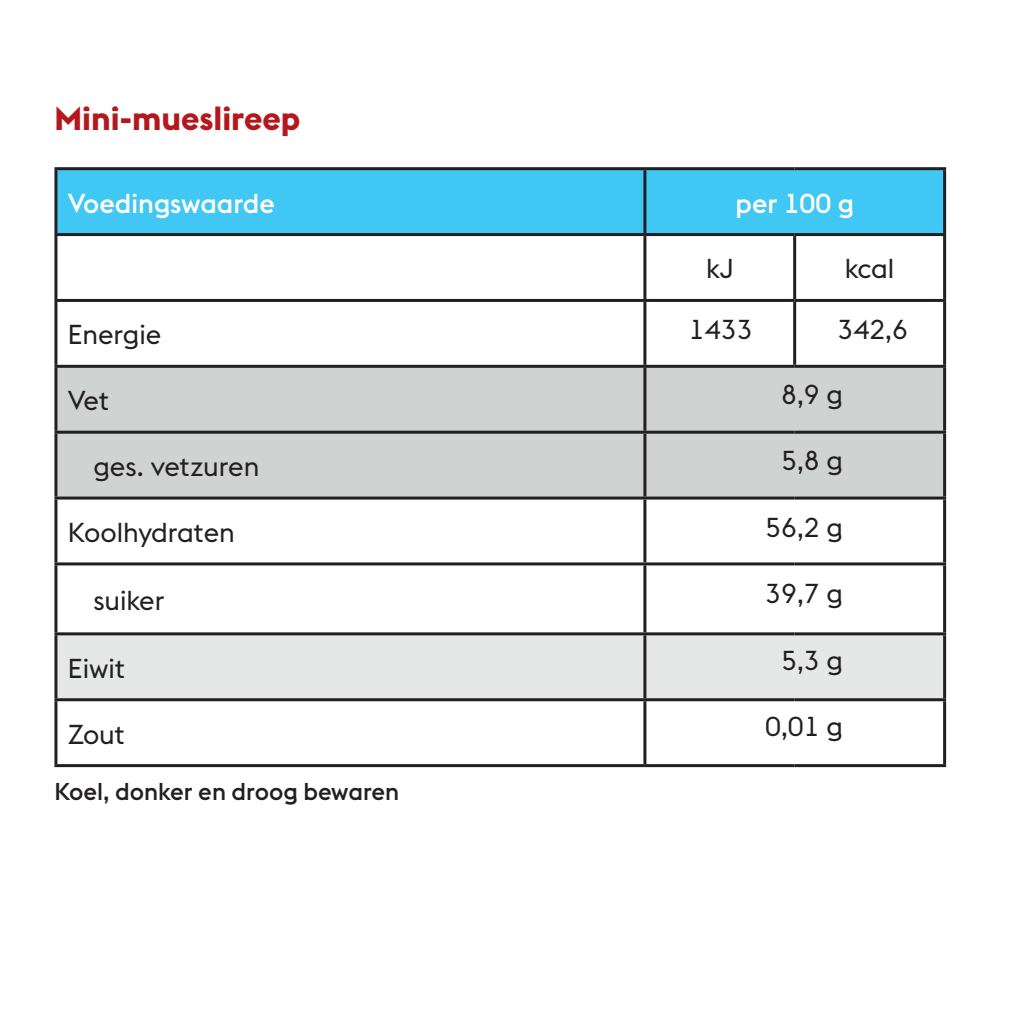
<style>
.page{position:relative;width:1021px;height:1021px;background:#fff}
.page>*{position:absolute;margin:0;border:0;box-sizing:border-box;transform-origin:0 0}
.t1{font:700 33px "Euclid FA";color:#b4181d}
.t2{font:27px "Euclid FA";color:#231f20}
.t3{font:500 27px "Euclid FA";color:#fff}
.t4{font:500 24px "Euclid FA";color:#231f20}
</style>
<div class="page">
<div style="left:57px;top:170px;width:886px;height:63px;background:#40c7f4"></div>
<div style="left:57px;top:368px;width:886px;height:128px;background:#d1d2d2"></div>
<div style="left:57px;top:635px;width:886px;height:63px;background:#e6e8e7"></div>
<svg style="left:57px;top:701px;width:886px;height:63px"></svg>
<hr style="left:54px;top:167px;width:591px;height:3px;background:#231f20">
<hr style="left:54px;top:170px;width:3px;height:63px;background:#231f20">
<hr style="left:645px;top:167px;width:149px;height:3px;background:#231f20">
<hr style="left:643px;top:170px;width:3px;height:63px;background:#231f20">
<hr style="left:794px;top:167px;width:152px;height:3px;background:#231f20">
<hr style="left:943px;top:170px;width:3px;height:63px;background:#231f20">
<hr style="left:54px;top:233px;width:591px;height:3px;background:#231f20">
<hr style="left:54px;top:236px;width:3px;height:63px;background:#231f20">
<hr style="left:645px;top:233px;width:149px;height:3px;background:#231f20">
<hr style="left:643px;top:236px;width:3px;height:63px;background:#231f20">
<hr style="left:794px;top:233px;width:152px;height:3px;background:#231f20">
<hr style="left:793px;top:236px;width:3px;height:63px;background:#231f20">
<hr style="left:943px;top:236px;width:3px;height:63px;background:#231f20">
<hr style="left:54px;top:299px;width:591px;height:3px;background:#231f20">
<hr style="left:54px;top:302px;width:3px;height:63px;background:#231f20">
<hr style="left:645px;top:299px;width:149px;height:3px;background:#231f20">
<hr style="left:643px;top:302px;width:3px;height:63px;background:#231f20">
<hr style="left:794px;top:299px;width:152px;height:3px;background:#231f20">
<hr style="left:793px;top:302px;width:3px;height:63px;background:#231f20">
<hr style="left:943px;top:302px;width:3px;height:63px;background:#231f20">
<hr style="left:54px;top:365px;width:591px;height:3px;background:#231f20">
<hr style="left:54px;top:368px;width:3px;height:62px;background:#231f20">
<hr style="left:645px;top:365px;width:149px;height:3px;background:#231f20">
<hr style="left:643px;top:368px;width:3px;height:62px;background:#231f20">
<hr style="left:794px;top:365px;width:152px;height:3px;background:#231f20">
<hr style="left:943px;top:368px;width:3px;height:62px;background:#231f20">
<hr style="left:54px;top:430px;width:591px;height:3px;background:#231f20">
<hr style="left:54px;top:433px;width:3px;height:63px;background:#231f20">
<hr style="left:645px;top:430px;width:149px;height:3px;background:#231f20">
<hr style="left:643px;top:433px;width:3px;height:63px;background:#231f20">
<hr style="left:794px;top:430px;width:152px;height:3px;background:#231f20">
<hr style="left:943px;top:433px;width:3px;height:63px;background:#231f20">
<hr style="left:54px;top:496px;width:591px;height:3px;background:#231f20">
<hr style="left:54px;top:499px;width:3px;height:63px;background:#231f20">
<hr style="left:645px;top:496px;width:149px;height:3px;background:#231f20">
<hr style="left:643px;top:499px;width:3px;height:63px;background:#231f20">
<hr style="left:794px;top:496px;width:152px;height:3px;background:#231f20">
<hr style="left:943px;top:499px;width:3px;height:63px;background:#231f20">
<hr style="left:54px;top:562px;width:591px;height:3px;background:#231f20">
<hr style="left:54px;top:565px;width:3px;height:67px;background:#231f20">
<hr style="left:645px;top:562px;width:149px;height:3px;background:#231f20">
<hr style="left:643px;top:565px;width:3px;height:67px;background:#231f20">
<hr style="left:794px;top:562px;width:152px;height:3px;background:#231f20">
<hr style="left:943px;top:565px;width:3px;height:67px;background:#231f20">
<hr style="left:54px;top:632px;width:591px;height:3px;background:#231f20">
<hr style="left:54px;top:635px;width:3px;height:63px;background:#231f20">
<hr style="left:645px;top:632px;width:149px;height:3px;background:#231f20">
<hr style="left:643px;top:635px;width:3px;height:63px;background:#231f20">
<hr style="left:794px;top:632px;width:152px;height:3px;background:#231f20">
<hr style="left:943px;top:635px;width:3px;height:63px;background:#231f20">
<hr style="left:54px;top:698px;width:591px;height:3px;background:#231f20">
<hr style="left:54px;top:701px;width:3px;height:63px;background:#231f20">
<hr style="left:54px;top:764px;width:591px;height:3px;background:#231f20">
<hr style="left:645px;top:698px;width:149px;height:3px;background:#231f20">
<hr style="left:643px;top:701px;width:3px;height:63px;background:#231f20">
<hr style="left:794px;top:698px;width:152px;height:3px;background:#231f20">
<hr style="left:943px;top:701px;width:3px;height:63px;background:#231f20">
<hr style="left:645px;top:764px;width:149px;height:3px;background:#231f20">
<hr style="left:794px;top:764px;width:152px;height:3px;background:#231f20">
<p class="t1" style="left:54px;top:99px;width:247px">Mini-mueslireep</p>
<p class="t3" style="left:68px;top:187px;width:208px">Voedingswaarde</p>
<p class="t3" style="left:735px;top:187px;width:120px">per 100 g</p>
<p class="t2" style="left:68px;top:319px;width:95px">Energie</p>
<p class="t2" style="left:68px;top:385px;width:43px">Vet</p>
<p class="t2" style="left:93px;top:451px;width:167px">ges. vetzuren</p>
<p class="t2" style="left:68px;top:517px;width:168px">Koolhydraten</p>
<p class="t2" style="left:93px;top:584px;width:73px">suiker</p>
<p class="t2" style="left:68px;top:652px;width:59px">Eiwit</p>
<p class="t2" style="left:68px;top:718px;width:58px">Zout</p>
<p class="t4" style="left:54px;top:777px;width:346px">Koel, donker en droog bewaren</p>
<p class="t2" style="left:706px;top:253px;width:29px">kJ</p>
<p class="t2" style="left:844px;top:253px;width:51px">kcal</p>
<p class="t2" style="left:689px;top:314px;width:65px">1433</p>
<p class="t2" style="left:837px;top:314px;width:72px">342,6</p>
<p class="t2" style="left:781px;top:378px;width:63px">8,9 g</p>
<p class="t2" style="left:781px;top:445px;width:63px">5,8 g</p>
<p class="t2" style="left:765px;top:511px;width:79px">56,2 g</p>
<p class="t2" style="left:765px;top:578px;width:79px">39,7 g</p>
<p class="t2" style="left:781px;top:644px;width:63px">5,3 g</p>
<p class="t2" style="left:765px;top:711px;width:79px">0,01 g</p>
</div>
